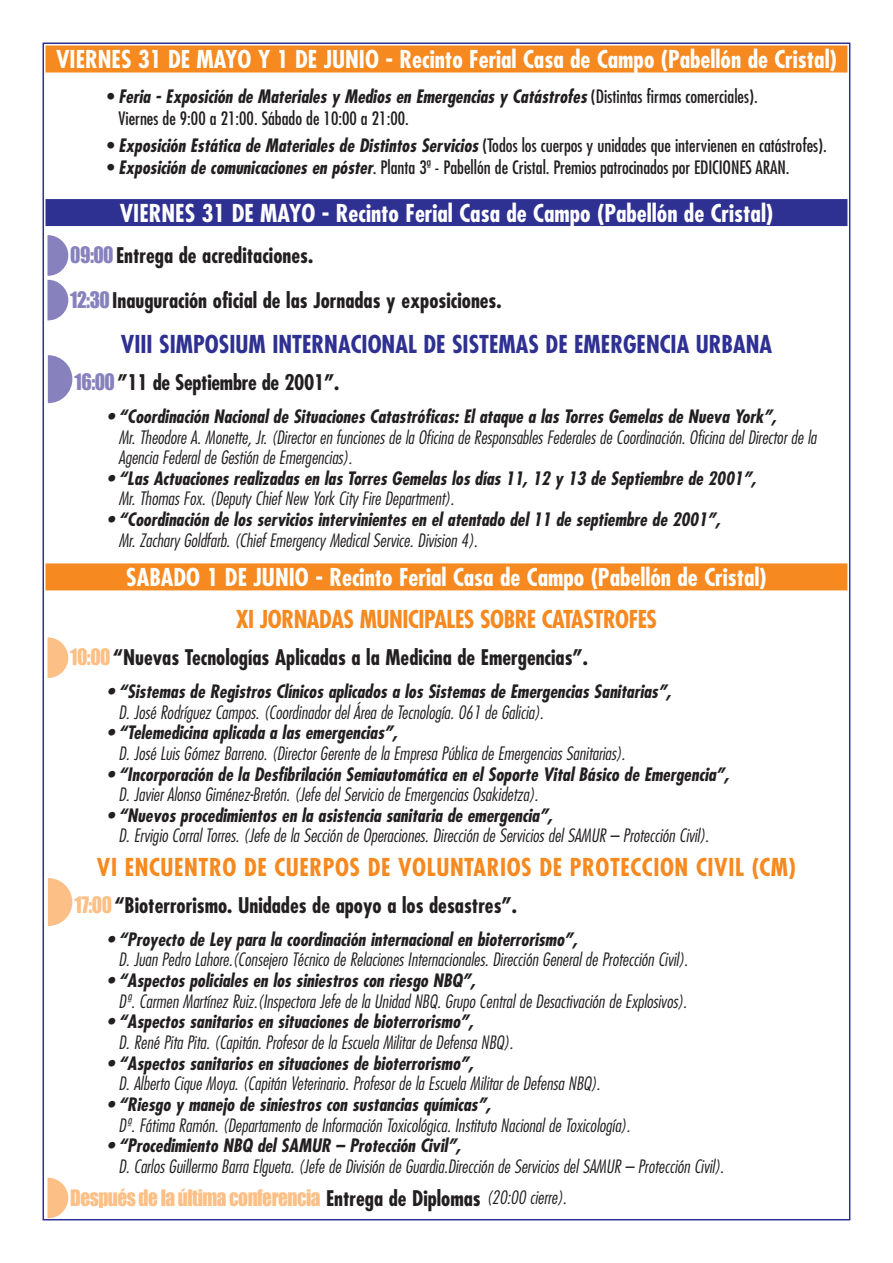
<style>
.page{position:relative;width:893px;height:1263px;background:#fff}
.page>*{position:absolute;margin:0;border:0;box-sizing:border-box;transform-origin:0 0}
.t1{font:700 condensed 24px "Futura";color:#fff}
.t2{font:700 condensed 24px "Futura";color:#2e3092}
.t3{font:700 condensed 24px "Futura";letter-spacing:.025em;color:#f6891f}
.t4{font:700 condensed 24px "Futura";letter-spacing:-.02em;color:#f6891f}
.t5{font:700 condensed 21px "Futura";color:#231f20}
.t6{font:21px "Impact";letter-spacing:-.025em;color:#fcc087;scale:.92 1}
.t7{font:italic 300 condensed 18px/20.7px "Futura";color:#231f20}
.t8{font:italic 700 condensed 18px/20.7px "Futura";color:#231f20}
.t9{font:condensed 18px/22.2px "Futura";color:#231f20}
.s1{font-weight:300}
.s2{font-weight:700;font-style:italic}
.s3{font-family:"Impact";font-weight:400;font-stretch:normal;color:#8781bd}
.s4{font-weight:700}
.s5{font-family:"Impact";font-weight:400;font-stretch:normal;color:#fcc087}
.s6{font-family:"Futura";font-weight:700;font-stretch:condensed;color:#231f20}
.s7{font-family:"Futura";font-weight:300;font-style:italic;font-stretch:condensed;font-size:18px;color:#231f20}
</style>
<div class="page">
<div style="left:46px;top:46px;width:801px;height:27px;background:#f6891f"></div>
<div style="left:46px;top:199px;width:801px;height:27px;background:#2e3092"></div>
<div style="left:46px;top:563px;width:801px;height:27px;background:#f6891f"></div>
<h1 class="t1" style="left:56px;top:49px;width:782px">VIERNES 31 DE MAYO Y 1 DE JUNIO - Recinto Ferial Casa de Campo (Pabellón de Cristal)</h1>
<p class="t9" style="left:118px;top:86px;width:641px;text-indent:-11px"><span class="s1">•</span> <span class="s2">Feria - Exposición de Materiales y Medios en Emergencias y Catástrofes</span> (Distintas firmas comerciales).<br>Viernes de 9:00 a 21:00. Sábado de 10:00 a 21:00.</p>
<p class="t9" style="left:107px;top:135px;width:721px"><span class="s1">•</span> <span class="s2">Exposición Estática de Materiales de Distintos Servicios</span> (Todos los cuerpos y unidades que intervienen en catástrofes).</p>
<p class="t9" style="left:107px;top:157px;width:684px"><span class="s1">•</span> <span class="s2">Exposición de comunicaciones en póster</span>. Planta 3ª - Pabellón de Cristal. Premios patrocinados por EDICIONES ARAN.</p>
<h1 class="t1" style="left:120px;top:202px;width:655px">VIERNES 31 DE MAYO - Recinto Ferial Casa de Campo (Pabellón de Cristal)</h1>
<p class="t5" style="left:70px;top:246px;width:244px"><span class="s3">09:00</span>Entrega de acreditaciones.</p>
<p class="t5" style="left:70px;top:291px;width:433px"><span class="s3">12:30</span>Inauguración oficial de las Jornadas y exposiciones.</p>
<h1 class="t2" style="left:121px;top:334px;width:653px">VIII SIMPOSIUM INTERNACIONAL DE SISTEMAS DE EMERGENCIA URBANA</h1>
<p class="t5" style="left:75px;top:373px;width:266px"><span class="s3">16:00</span>”11 de Septiembre de 2001”.</p>
<p class="t7" style="left:118px;top:407px;width:699px;text-indent:-11px">• <span class="s4">“Coordinación Nacional de Situaciones Catastróficas: El ataque a las Torres Gemelas de Nueva York”,<br></span>Mr. Theodore A. Monette, Jr. (Director en funciones de la Oficina de Responsables Federales de Coordinación. Oficina del Director de la<br>Agencia Federal de Gestión de Emergencias).</p>
<p class="t8" style="left:118px;top:469px;width:639px;text-indent:-11px"><span class="s1">•</span> “Las Actuaciones realizadas en las Torres Gemelas los días 11, 12 y 13 de Septiembre de 2001”,<br><span class="s1">Mr. Thomas Fox. (Deputy Chief New York City Fire Department).</span></p>
<p class="t8" style="left:118px;top:511px;width:604px;text-indent:-11px"><span class="s1">•</span> “Coordinación de los servicios intervinientes en el atentado del 11 de septiembre de 2001”,<br><span class="s1">Mr. Zachary Goldfarb. (Chief Emergency Medical Service. Division 4).</span></p>
<h1 class="t1" style="left:126px;top:567px;width:642px">SABADO 1 DE JUNIO - Recinto Ferial Casa de Campo (Pabellón de Cristal)</h1>
<h1 class="t4" style="left:236px;top:609px;width:423px">XI JORNADAS MUNICIPALES SOBRE CATASTROFES</h1>
<p class="t5" style="left:70px;top:648px;width:519px"><span class="s5">10:00</span>“Nuevas Tecnologías Aplicadas a la Medicina de Emergencias”.</p>
<p class="t8" style="left:118px;top:682px;width:554px;text-indent:-11px"><span class="s1">•</span> “Sistemas de Registros Clínicos aplicados a los Sistemas de Emergencias Sanitarias”,<br><span class="s1">D. José Rodríguez Campos. (Coordinador del Área de Tecnología. 061 de Galicia).</span></p>
<p class="t7" style="left:118px;top:723px;width:508px;text-indent:-11px">• <span class="s4">“Telemedicina aplicada a las emergencias”,<br></span>D. José Luis Gómez Barreno. (Director Gerente de la Empresa Pública de Emergencias Sanitarias).</p>
<p class="t8" style="left:118px;top:765px;width:612px;text-indent:-11px"><span class="s1">•</span> “Incorporación de la Desfibrilación Semiautomática en el Soporte Vital Básico de Emergencia”,<br><span class="s1">D. Javier Alonso Giménez-Bretón. (Jefe del Servicio de Emergencias Osakidetza).</span></p>
<p class="t7" style="left:118px;top:806px;width:592px;text-indent:-11px">• <span class="s4">“Nuevos procedimientos en la asistencia sanitaria de emergencia”,<br></span>D. Ervigio Corral Torres. (Jefe de la Sección de Operaciones. Dirección de Servicios del SAMUR – Protección Civil).</p>
<h1 class="t3" style="left:97px;top:857px;width:700px">VI ENCUENTRO DE CUERPOS DE VOLUNTARIOS DE PROTECCION CIVIL (CM)</h1>
<p class="t5" style="left:75px;top:896px;width:444px"><span class="s5">17:00</span>“Bioterrorismo. Unidades de apoyo a los desastres”.</p>
<p class="t7" style="left:118px;top:930px;width:571px;text-indent:-11px">• <span class="s4">“Proyecto de Ley para la coordinación internacional en bioterrorismo”,<br></span>D. Juan Pedro Lahore.(Consejero Técnico de Relaciones Internacionales. Dirección General de Protección Civil).</p>
<p class="t7" style="left:118px;top:971px;width:570px;text-indent:-11px">• <span class="s4">“Aspectos policiales en los siniestros con riesgo NBQ”,<br></span>Dª. Carmen Martínez Ruiz.(Inspectora Jefe de la Unidad NBQ. Grupo Central de Desactivación de Explosivos).</p>
<p class="t7" style="left:118px;top:1012px;width:396px;text-indent:-11px">• <span class="s4">“Aspectos sanitarios en situaciones de bioterrorismo”,<br></span>D. René Pita Pita. (Capitán. Profesor de la Escuela Militar de Defensa NBQ).</p>
<p class="t7" style="left:118px;top:1054px;width:483px;text-indent:-11px">• <span class="s4">“Aspectos sanitarios en situaciones de bioterrorismo”,<br></span>D. Alberto Cique Moya. (Capitán Veterinario. Profesor de la Escuela Militar de Defensa NBQ).</p>
<p class="t7" style="left:118px;top:1095px;width:513px;text-indent:-11px">• <span class="s4">“Riesgo y manejo de siniestros con sustancias químicas”,<br></span>Dª. Fátima Ramón. (Departamento de Información Toxicológica. Instituto Nacional de Toxicología).</p>
<p class="t7" style="left:118px;top:1136px;width:607px;text-indent:-11px">• <span class="s4">“Procedimiento NBQ del SAMUR – Protección Civil”,<br></span>D. Carlos Guillermo Barra Elgueta. (Jefe de División de Guardia.Dirección de Servicios del SAMUR – Protección Civil).</p>
<p class="t6" style="left:70px;top:1186px;width:541px">Después de la última conferencia <span class="s6">Entrega de Diplomas</span> <span class="s7">(20:00 cierre).</span></p>
</div>
